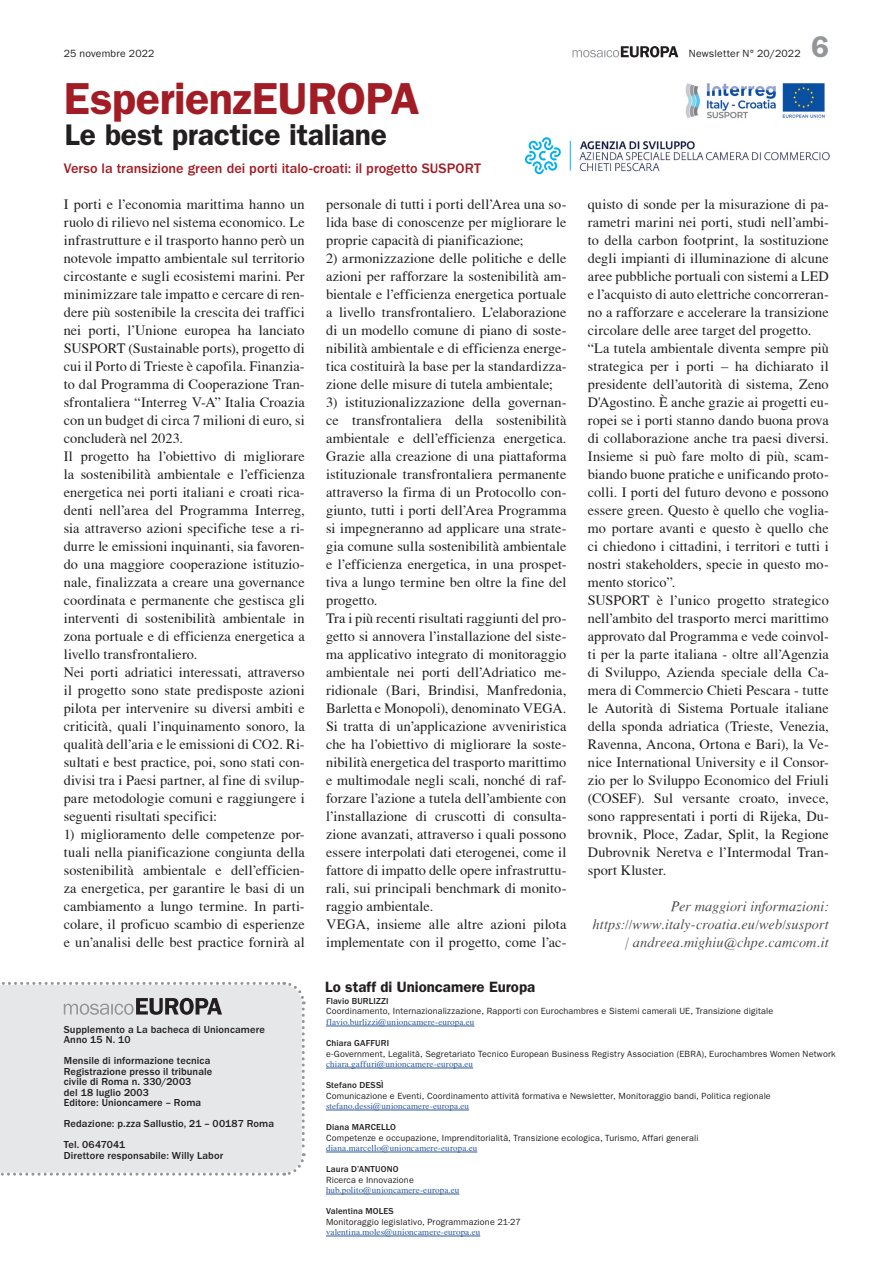
<style>
.page{position:relative;width:893px;height:1263px;background:#fff}
.page>*{position:absolute;margin:0;border:0;box-sizing:border-box;transform-origin:0 0}
.t1{font:600 45px "ITC Franklin Gothic Std";letter-spacing:-.01em;color:#a11c25}
.t2{font:600 30px "ITC Franklin Gothic Std";letter-spacing:-.01em;color:#231f20}
.t3{font:600 30px "ITC Franklin Gothic Std";color:#939598}
.t4{font:600 15px "ITC Franklin Gothic Std";color:#231f20}
.t5{font:14.25px/18px "T Acc LAD";letter-spacing:.005em;color:#231f20}
.t6{font:14.25px/18px "T Acc LAD Italic";letter-spacing:.005em;color:#4b4c4d;text-align:right}
.t7{font:500 14.25px "ITC Franklin Gothic Std";color:#a11c25}
.t8{font:500 10.5px/10.5px "ITC Franklin Gothic Std";letter-spacing:.01em;color:#231f20}
.t9{font:10.5px "ITC Franklin Gothic Std";letter-spacing:.015em;color:#231f20}
.t10{font:9px "ITC Franklin Gothic Std";letter-spacing:.015em;color:#231f20}
.t11{font:9px "T Acc LAD";letter-spacing:.015em;color:#2c599a}
.t12{font:500 9px "ITC Franklin Gothic Std";letter-spacing:.015em;color:#231f20}
</style>
<div class="page">
<svg style="left:572px;top:46px;width:106px;height:11px"></svg>
<div style="left:0;top:982px;width:306px;height:194px;background:#e6e7e9"></div>
<hr style="left:326px;top:1026px;width:148px;height:1px;background:#2c599a">
<hr style="left:326px;top:1068px;width:147px;height:1px;background:#2c599a">
<hr style="left:326px;top:1110px;width:143px;height:1px;background:#2c599a">
<hr style="left:326px;top:1152px;width:151px;height:1px;background:#2c599a">
<hr style="left:326px;top:1194px;width:133px;height:1px;background:#2c599a">
<hr style="left:326px;top:1236px;width:154px;height:1px;background:#2c599a">
<img style="left:525px;top:137px;width:304px;height:36px">
<img style="left:685px;top:83px;width:140px;height:36px">
<p class="t9" style="left:64px;top:48px;width:92px">25 novembre 2022</p>
<p class="t9" style="left:689px;top:48px;width:113px">Newsletter N° 20/2022</p>
<h1 class="t1" style="left:64px;top:72px;width:357px">EsperienzEUROPA</h1>
<h2 class="t2" style="left:65px;top:117px;width:324px">Le best practice italiane</h2>
<p class="t7" style="left:64px;top:160px;width:419px">Verso la transizione green dei porti italo-croati: il progetto SUSPORT</p>
<h2 class="t3" style="left:811px;top:29px;width:19px">6</h2>
<p class="t5" style="left:64px;top:195px;width:242px">I porti e l’economia marittima hanno un ruolo di rilievo nel sistema economico. Le infrastrutture e il trasporto hanno però un notevole impatto ambientale sul territorio circostante e sugli ecosistemi marini. Per minimizzare tale impatto e cercare di ren&shy;dere più sostenibile la crescita dei traffici nei porti, l’Unione europea ha lanciato SUSPORT (Sustainable ports), progetto di cui il Porto di Trieste è capofila. Finanzia&shy;to dal Programma di Cooperazione Tran&shy;sfrontaliera “Interreg V-A” Italia Croazia con un budget di circa 7 milioni di euro, si concluderà nel 2023.<br>Il progetto ha l’obiettivo di migliorare la sostenibilità ambientale e l’efficienza energetica nei porti italiani e croati rica&shy;denti nell’area del Programma Interreg, sia attraverso azioni specifiche tese a ri&shy;durre le emissioni inquinanti, sia favoren&shy;do una maggiore cooperazione istituzio&shy;nale, finalizzata a creare una governance coordinata e permanente che gestisca gli interventi di sostenibilità ambientale in zona portuale e di efficienza energetica a livello transfrontaliero.<br>Nei porti adriatici interessati, attraverso il progetto sono state predisposte azioni pilota per intervenire su diversi ambiti e criticità, quali l’inquinamento sonoro, la qualità dell’aria e le emissioni di CO2. Ri&shy;sultati e best practice, poi, sono stati con&shy;divisi tra i Paesi partner, al fine di svilup&shy;pare metodologie comuni e raggiungere i seguenti risultati specifici:</p>
<p class="t5" style="left:64px;top:825px;width:242px;text-align:justify">1) miglioramento delle competenze por&shy;tuali nella pianificazione congiunta della sostenibilità ambientale e dell’efficien&shy;za energetica, per garantire le basi di un cambiamento a lungo termine. In parti&shy;colare, il proficuo scambio di esperienze e un’analisi delle best practice fornirà al</p>
<p class="t8" style="left:64px;top:1024px;width:203px">Supplemento a La bacheca di Unioncamere<br>Anno 15 N. 10</p>
<p class="t8" style="left:64px;top:1056px;width:150px">Mensile di informazione tecnica<br>Registrazione presso il tribunale civile di Roma n. 330/2003<br>del 18 luglio 2003<br>Editore: Unioncamere – Roma</p>
<p class="t8" style="left:64px;top:1113px;width:212px;line-height:21px">Redazione: p.zza Sallustio, 21 – 00187 Roma<br>Tel. 0647041</p>
<p class="t8" style="left:64px;top:1150px;width:161px">Direttore responsabile: Willy Labor</p>
<p class="t5" style="left:326px;top:195px;width:242px;text-align:justify">personale di tutti i porti dell’Area una so&shy;lida base di conoscenze per migliorare le proprie capacità di pianificazione;</p>
<p class="t5" style="left:326px;top:249px;width:242px;text-align:justify">2) armonizzazione delle politiche e delle azioni per rafforzare la sostenibilità am&shy;bientale e l’efficienza energetica portuale a livello transfrontaliero. L’elaborazione di un modello comune di piano di soste&shy;nibilità ambientale e di efficienza energe&shy;tica costituirà la base per la standardizza&shy;zione delle misure di tutela ambientale;</p>
<p class="t5" style="left:326px;top:393px;width:242px">3) istituzionalizzazione della governan&shy;ce transfrontaliera della sostenibilità ambientale e dell’efficienza energetica.<br>Grazie alla creazione di una piattaforma istituzionale transfrontaliera permanente attraverso la firma di un Protocollo con&shy;giunto, tutti i porti dell’Area Programma si impegneranno ad applicare una strate&shy;gia comune sulla sostenibilità ambientale e l’efficienza energetica, in una prospet&shy;tiva a lungo termine ben oltre la fine del progetto.<br>Tra i più recenti risultati raggiunti del pro&shy;getto si annovera l’installazione del siste&shy;ma applicativo integrato di monitoraggio ambientale nei porti dell’Adriatico me&shy;ridionale (Bari, Brindisi, Manfredonia, Barletta e Monopoli), denominato VEGA.<br>Si tratta di un’applicazione avveniristica che ha l’obiettivo di migliorare la soste&shy;nibilità energetica del trasporto marittimo e multimodale negli scali, nonché di raf&shy;forzare l’azione a tutela dell’ambiente con l’installazione di cruscotti di consulta&shy;zione avanzati, attraverso i quali possono essere interpolati dati eterogenei, come il fattore di impatto delle opere infrastruttu&shy;rali, sui principali benchmark di monito&shy;raggio ambientale.<br>VEGA, insieme alle altre azioni pilota implementate con il progetto, come l’ac-</p>
<p class="t5" style="left:588px;top:195px;width:242px">quisto di sonde per la misurazione di pa&shy;rametri marini nei porti, studi nell’ambi&shy;to della carbon footprint, la sostituzione degli impianti di illuminazione di alcune aree pubbliche portuali con sistemi a LED e l’acquisto di auto elettriche concorreran&shy;no a rafforzare e accelerare la transizione circolare delle aree target del progetto. “La tutela ambientale diventa sempre più strategica per i porti – ha dichiarato il presidente dell’autorità di sistema, Zeno D'Agostino. È anche grazie ai progetti eu&shy;ropei se i porti stanno dando buona prova di collaborazione anche tra paesi diversi.<br>Insieme si può fare molto di più, scam&shy;biando buone pratiche e unificando proto&shy;colli. I porti del futuro devono e possono essere green. Questo è quello che voglia&shy;mo portare avanti e questo è quello che ci chiedono i cittadini, i territori e tutti i nostri stakeholders, specie in questo mo&shy;mento storico”.<br>SUSPORT è l’unico progetto strategico nell’ambito del trasporto merci marittimo approvato dal Programma e vede coinvol&shy;ti per la parte italiana - oltre all’Agenzia di Sviluppo, Azienda speciale della Ca&shy;mera di Commercio Chieti Pescara - tutte le Autorità di Sistema Portuale italiane della sponda adriatica (Trieste, Venezia, Ravenna, Ancona, Ortona e Bari), la Ve&shy;nice International University e il Consor&shy;zio per lo Sviluppo Economico del Friuli (COSEF). Sul versante croato, invece, sono rappresentati i porti di Rijeka, Du&shy;brovnik, Ploce, Zadar, Split, la Regione Dubrovnik Neretva e l’Intermodal Tran&shy;sport Kluster.</p>
<p class="t6" style="left:593px;top:897px;width:238px">Per maggiori informazioni: https://www.italy-croatia.eu/web/susport | andreea.mighiu@chpe.camcom.it</p>
<p class="t4" style="left:325px;top:978px;width:212px">Lo staff di Unioncamere Europa</p>
<p class="t12" style="left:326px;top:996px;width:64px">Flavio BURLIZZI</p>
<p class="t10" style="left:326px;top:1006px;width:449px">Coordinamento, Internazionalizzazione, Rapporti con Eurochambres e Sistemi camerali UE, Transizione digitale</p>
<p class="t11" style="left:326px;top:1017px;width:150px">flavio.burlizzi@unioncamere-europa.eu</p>
<p class="t12" style="left:326px;top:1038px;width:65px">Chiara GAFFURI</p>
<p class="t10" style="left:326px;top:1048px;width:511px">e-Government, Legalità, Segretariato Tecnico European Business Registry Association (EBRA), Eurochambres Women Network</p>
<p class="t11" style="left:326px;top:1059px;width:149px">chiara.gaffuri@unioncamere-europa.eu</p>
<p class="t12" style="left:326px;top:1080px;width:59px">Stefano DESSÌ</p>
<p class="t10" style="left:326px;top:1090px;width:446px">Comunicazione e Eventi, Coordinamento attività formativa e Newsletter, Monitoraggio bandi, Politica regionale</p>
<p class="t11" style="left:326px;top:1101px;width:145px">stefano.dessi@unioncamere-europa.eu</p>
<p class="t12" style="left:326px;top:1122px;width:72px">Diana MARCELLO</p>
<p class="t10" style="left:326px;top:1132px;width:374px">Competenze e occupazione, Imprenditorialità, Transizione ecologica, Turismo, Affari generali</p>
<p class="t11" style="left:326px;top:1143px;width:153px">diana.marcello@unioncamere-europa.eu</p>
<p class="t12" style="left:326px;top:1164px;width:74px">Laura D’ANTUONO</p>
<p class="t10" style="left:326px;top:1174px;width:89px">Ricerca e Innovazione</p>
<p class="t11" style="left:326px;top:1185px;width:135px">hub.polito@unioncamere-europa.eu</p>
<p class="t12" style="left:326px;top:1206px;width:69px">Valentina MOLES</p>
<p class="t10" style="left:326px;top:1216px;width:196px">Monitoraggio legislativo, Programmazione 21-27</p>
<p class="t11" style="left:326px;top:1227px;width:156px">valentina.moles@unioncamere-europa.eu</p>
</div>
